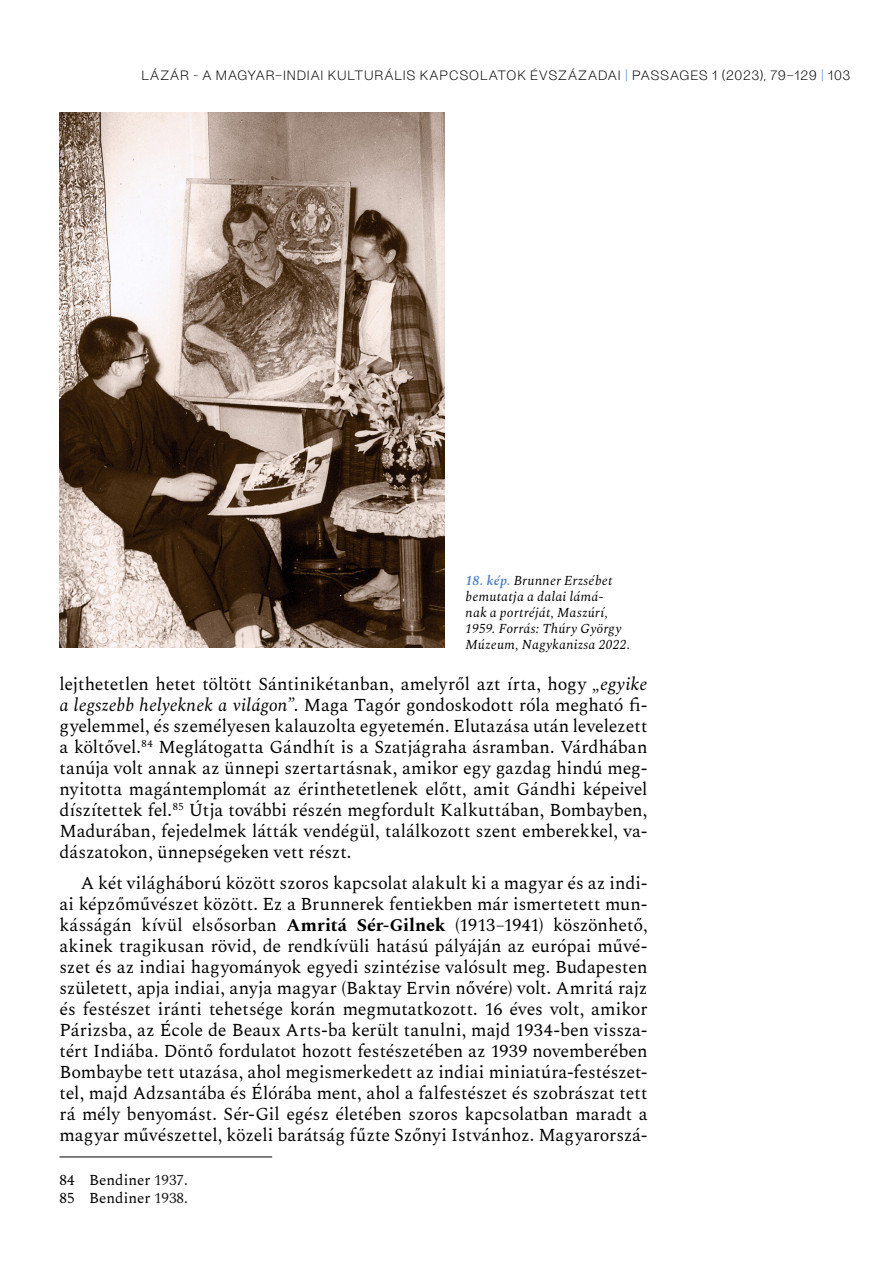
<style>
.page{position:relative;width:893px;height:1263px;background:#fff}
.page>*{position:absolute;margin:0;border:0;box-sizing:border-box;transform-origin:0 0}
.t1{font:18px/21px "Spectral Regular 2";letter-spacing:-.005em;color:#000;text-align:justify}
.t2{font:15px/18px "Spectral Regular 2";color:#000}
.t3{font:13.5px/16.2px "Spectral Italic 2";letter-spacing:.02em;color:#000}
.t4{font:13.5px "Ambiant Light 7";letter-spacing:.065em;color:#000}
.s1{color:#5182c3}
.s2{font-family:"Spectral";font-weight:600;font-style:italic;color:#5182c3}
.s3{font-family:"Spectral Italic 2"}
.s4{font-family:"Spectral Bold 2"}
.s5{font-family:"Spectral"}
.s6{color:#1b1b1b}
</style>
<div class="page">
<img style="left:59px;top:112px;width:385px;height:536px">
<hr style="left:60px;top:1156px;width:212px;height:1px;background:#000">
<p class="t4" style="left:141px;top:69px;width:710px">LÁZÁR - A MAGYAR–INDIAI KULTURÁLIS KAPCSOLATOK ÉVSZÁZADAI <span class="s1">|</span> PASSAGES 1 (2023), 79–129 <span class="s1">|</span> 103</p>
<p class="t3" style="left:466px;top:571px;width:166px"><span class="s2">18. kép.</span> Brunner Erzsébet bemutatja a dalai lámá-<br>nak a portréját, Maszúrí,<br>1959 . Forrás: Thúry György<br>Múzeum, Nagykanizsa 2022 .</p>
<p class="t1" style="left:60px;top:672px;width:589px">lejthetetlen hetet töltött Sántinikétanban, amelyről azt írta, hogy <span class="s3">„egyike a legszebb helyeknek a világon”</span>. Maga Tagór gondoskodott róla megható fi&shy;gyelemmel, és személyesen kalauzolta egyetemén. Elutazása után levelezett a költővel.<sup>84</sup> Meglátogatta Gándhít is a Szatjágraha ásramban. Várdhában tanúja volt annak az ünnepi szertartásnak, amikor egy gazdag hindú meg&shy;nyitotta magántemplomát az érinthetetlenek előtt, amit Gándhi képeivel díszítettek fel.<sup>85</sup> Útja további részén megfordult Kalkuttában, Bombayben, Madurában, fejedelmek látták vendégül, találkozott szent emberekkel, va&shy;dászatokon, ünnepségeken vett részt.</p>
<p class="t1" style="left:60px;top:871px;width:589px;text-indent:21px">A két világháború között szoros kapcsolat alakult ki a magyar és az indi&shy;ai képzőművészet között. Ez a Brunnerek fentiekben már ismertetett mun&shy;kásságán kívül elsősorban <span class="s4">Amritá Sér-Gilnek</span> (1913–1941) köszönhető, akinek tragikusan rövid, de rendkívüli hatású pályáján az európai művé&shy;szet és az indiai hagyományok egyedi szintézise valósult meg. Budapesten született, apja indiai, anyja magyar (Baktay Ervin nővére) volt. Amritá rajz és festészet iránti tehetsége korán megmutatkozott. 16 éves volt, amikor Párizsba, az École de Beaux Arts-ba került tanulni, majd 1934-ben vissza&shy;tért Indiába. Döntő fordulatot hozott festészetében az 1939 novemberében Bombaybe tett utazása, ahol megismerkedett az indiai miniatúra-festészet&shy;tel, majd Adzsantába és Élórába ment, ahol a falfestészet és szobrászat tett rá mély benyomást. Sér-Gil egész életében szoros kapcsolatban maradt a magyar művészettel, közeli barátság fűzte Szőnyi Istvánhoz. Magyarorszá<span class="s5">-</span></p>
<p class="t2" style="left:60px;top:1170px;width:130px">84 Bendiner <span class="s6">1937.<br></span>85 Bendiner <span class="s6">1938.</span></p>
</div>
